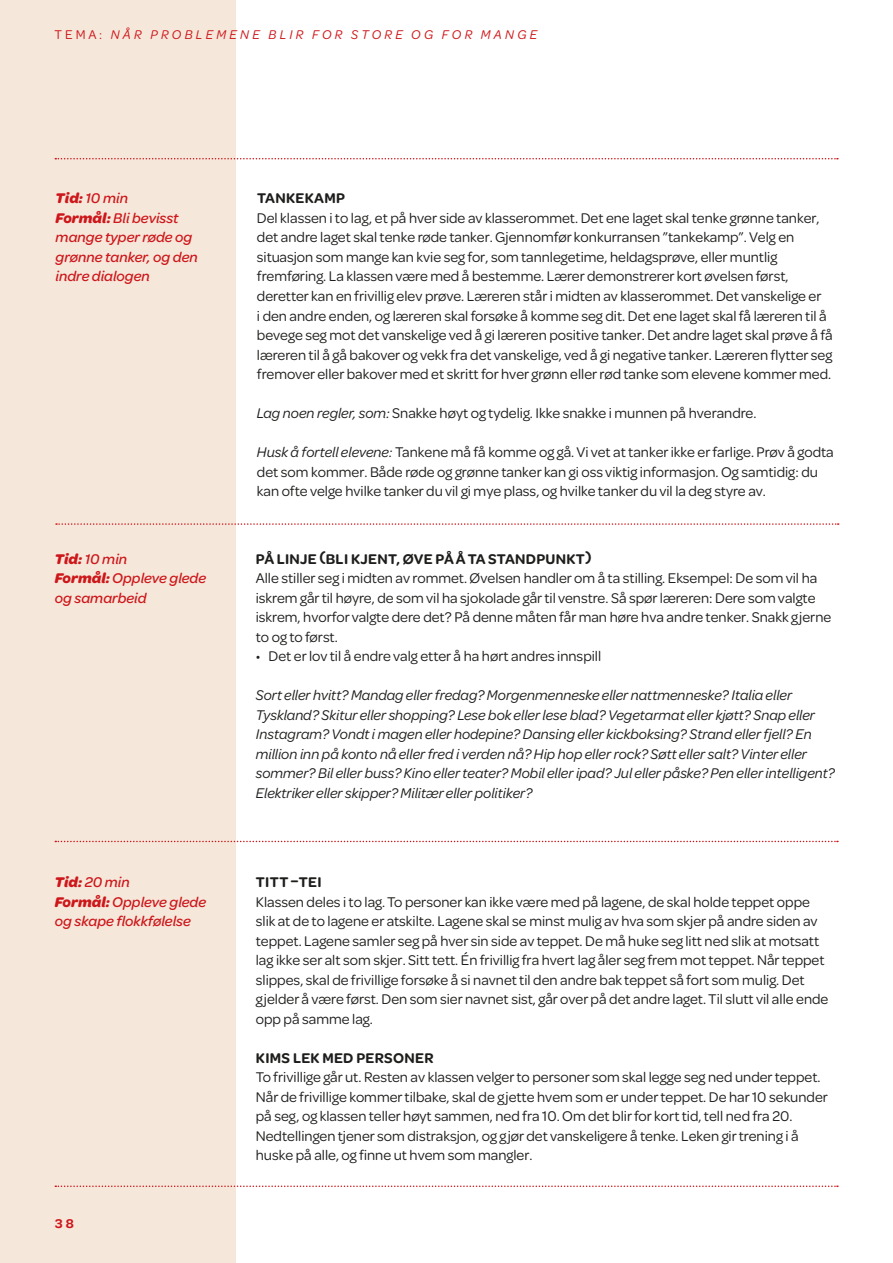
<style>
.page{position:relative;width:893px;height:1263px;background:#fff}
.page>*{position:absolute;margin:0;border:0;box-sizing:border-box;transform-origin:0 0}
.t1{font:15px/19.5px "Omnes";color:#1d1d1b}
.t2{font:italic 15px/19.5px "Omnes";color:#1d1d1b}
.t3{font:italic 500 15px/19.5px "Omnes";color:#cd171a}
.t4{font:600 15px "Omnes";letter-spacing:.02em;color:#1d1d1b}
.t5{font:italic 13.5px "Omnes";letter-spacing:.24em;color:#cd171a}
.t6{font:600 13.5px "Omnes";color:#cd171a}
.s1{font-style:normal}
.s2{font-weight:700}
.s3{font-style:italic}
</style>
<div class="page">
<div style="left:0;top:0;width:235px;height:1263px;background:#f6e7db"></div>
<svg style="left:55px;top:158px;width:783px;height:1px"></svg>
<svg style="left:56px;top:523px;width:783px;height:2px"></svg>
<svg style="left:55px;top:1185px;width:783px;height:2px"></svg>
<svg style="left:55px;top:841px;width:783px;height:1px"></svg>
<p class="t5" style="left:55px;top:26px;width:484px"><span class="s1">TEMA:</span> NÅR PROBLEMENE BLIR FOR STORE OG FOR MANGE</p>
<p class="t3" style="left:56px;top:188px;width:74px"><span class="s2">Tid:</span> 10 min</p>
<p class="t3" style="left:56px;top:207px;width:144px"><span class="s2">Formål:</span> Bli bevisst mange typer røde og grønne tanker, og den indre dialogen</p>
<p class="t4" style="left:257px;top:188px;width:89px">TANKEKAMP</p>
<p class="t1" style="left:257px;top:207px;width:577px">Del klassen i to lag, et på hver side av klasserommet. Det ene laget skal tenke grønne tanker, det andre laget skal tenke røde tanker. Gjennomfør konkurransen ”tankekamp”. Velg en situasjon som mange kan kvie seg for, som tannlegetime, heldagsprøve, eller muntlig fremføring. La klassen være med å bestemme. Lærer demonstrerer kort øvelsen først, deretter kan en frivillig elev prøve. Læreren står i midten av klasserommet. Det vanskelige er<br>i den andre enden, og læreren skal forsøke å komme seg dit. Det ene laget skal få læreren til å bevege seg mot det vanskelige ved å gi læreren positive tanker. Det andre laget skal prøve å få læreren til å gå bakover og vekk fra det vanskelige, ved å gi negative tanker. Læreren flytter seg fremover eller bakover med et skritt for hver grønn eller rød tanke som elevene kommer med.</p>
<p class="t1" style="left:257px;top:402px;width:501px"><span class="s3">Lag noen regler, som:</span> Snakke høyt og tydelig. Ikke snakke i munnen på hverandre.</p>
<p class="t1" style="left:257px;top:441px;width:578px"><span class="s3">Husk å fortell elevene:</span> Tankene må få komme og gå. Vi vet at tanker ikke er farlige. Prøv å godta det som kommer. Både røde og grønne tanker kan gi oss viktig informasjon. Og samtidig: du kan ofte velge hvilke tanker du vil gi mye plass, og hvilke tanker du vil la deg styre av.</p>
<p class="t3" style="left:55px;top:548px;width:74px"><span class="s2">Tid:</span> 10 min</p>
<p class="t3" style="left:55px;top:568px;width:153px"><span class="s2">Formål:</span> Oppleve glede og samarbeid</p>
<p class="t4" style="left:256px;top:548px;width:337px">PÅ LINJE (BLI KJENT, ØVE PÅ Å TA STANDPUNKT)</p>
<p class="t1" style="left:256px;top:568px;width:577px">Alle stiller seg i midten av rommet. Øvelsen handler om å ta stilling. Eksempel: De som vil ha iskrem går til høyre, de som vil ha sjokolade går til venstre. Så spør læreren: Dere som valgte iskrem, hvorfor valgte dere det? På denne måten får man høre hva andre tenker. Snakk gjerne to og to først.</p>
<p class="t1" style="left:256px;top:646px;width:347px">• Det er lov til å endre valg etter å ha hørt andres innspill</p>
<p class="t2" style="left:256px;top:685px;width:581px">Sort eller hvitt? Mandag eller fredag? Morgenmenneske eller nattmenneske? Italia eller Tyskland? Skitur eller shopping? Lese bok eller lese blad? Vegetarmat eller kjøtt? Snap eller Instagram? Vondt i magen eller hodepine? Dansing eller kickboksing? Strand eller fjell? En million inn på konto nå eller fred i verden nå? Hip hop eller rock? Søtt eller salt? Vinter eller sommer? Bil eller buss? Kino eller teater? Mobil eller ipad? Jul eller påske? Pen eller intelligent?<br>Elektriker eller skipper? Militær eller politiker?</p>
<p class="t3" style="left:55px;top:872px;width:76px"><span class="s2">Tid:</span> 20 min</p>
<p class="t3" style="left:55px;top:891px;width:153px"><span class="s2">Formål:</span> Oppleve glede og skape flokkfølelse</p>
<p class="t4" style="left:256px;top:872px;width:67px">TITT –TEI</p>
<p class="t1" style="left:256px;top:891px;width:574px">Klassen deles i to lag. To personer kan ikke være med på lagene, de skal holde teppet oppe slik at de to lagene er atskilte. Lagene skal se minst mulig av hva som skjer på andre siden av teppet. Lagene samler seg på hver sin side av teppet. De må huke seg litt ned slik at motsatt lag ikke ser alt som skjer. Sitt tett. Én frivillig fra hvert lag åler seg frem mot teppet. Når teppet slippes, skal de frivillige forsøke å si navnet til den andre bak teppet så fort som mulig. Det gjelder å være først. Den som sier navnet sist, går over på det andre laget. Til slutt vil alle ende opp på samme lag.</p>
<p class="t4" style="left:256px;top:1047px;width:179px">KIMS LEK MED PERSONER</p>
<p class="t1" style="left:256px;top:1067px;width:574px">To frivillige går ut. Resten av klassen velger to personer som skal legge seg ned under teppet.<br>Når de frivillige kommer tilbake, skal de gjette hvem som er under teppet. De har 10 sekunder på seg, og klassen teller høyt sammen, ned fra 10. Om det blir for kort tid, tell ned fra 20.<br>Nedtellingen tjener som distraksjon, og gjør det vanskeligere å tenke. Leken gir trening i å huske på alle, og finne ut hvem som mangler.</p>
<p class="t6" style="left:55px;top:1214px;width:20px">38</p>
</div>
